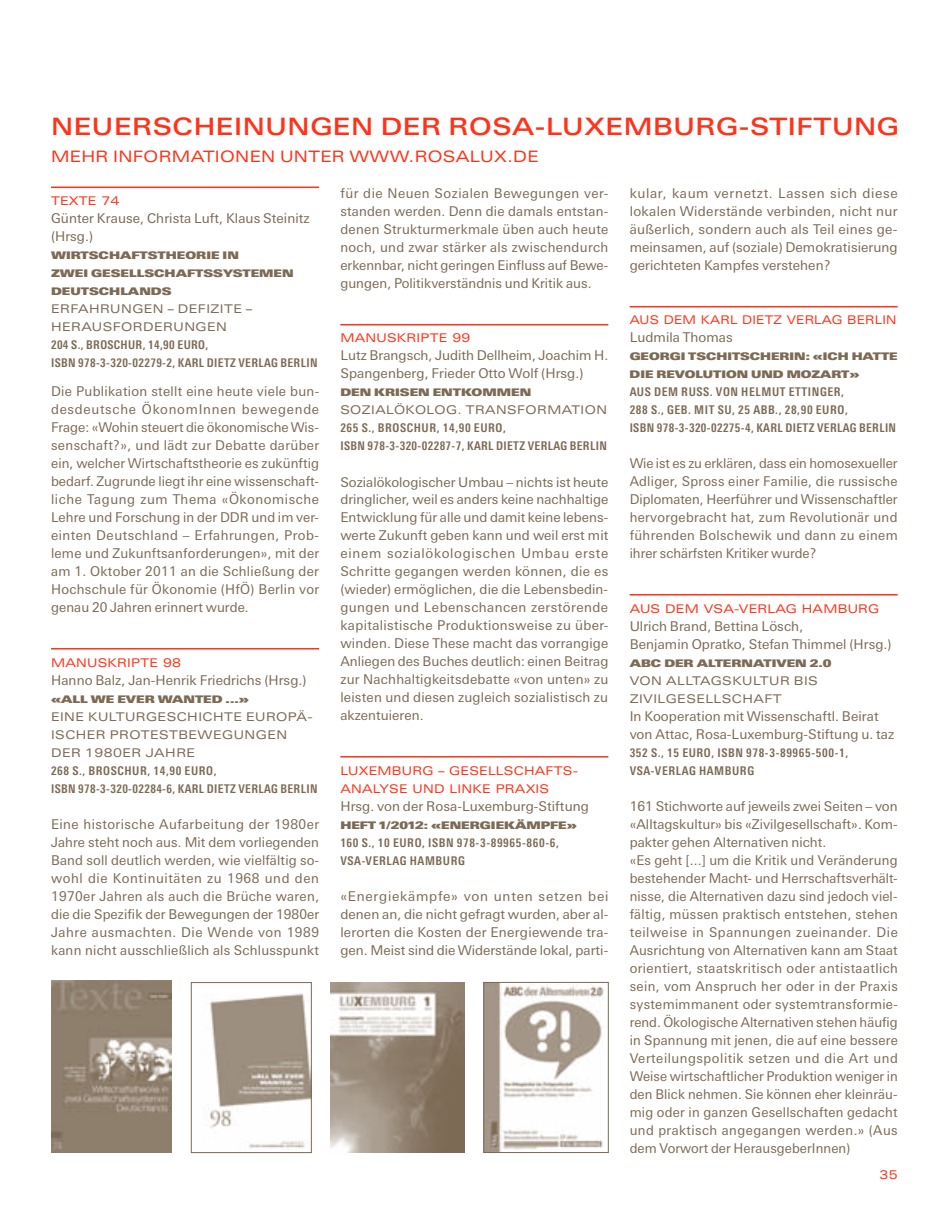
<style>
.page{position:relative;width:936px;height:1212px;background:#fff}
.page>*{position:absolute;margin:0;border:0;box-sizing:border-box;transform-origin:0 0}
.t1{font:500 24px "Linotype Univers Extd";letter-spacing:.025em;color:#ff3319}
.t2{font:15.75px "Linotype Univers Extd";letter-spacing:.02em;color:#ff3319}
.t3{font:13.5px/18px "Linotype Univers Basic";letter-spacing:.005em;color:#7c6a55;text-align:justify}
.t4{font:700 condensed 12px "Linotype Univers";letter-spacing:.035em;color:#7c6a55}
.t5{font:12px/18px "Linotype Univers Extd";letter-spacing:.04em;color:#7c6a55}
.t6{font:12px/18px "Linotype Univers Extd";letter-spacing:.02em;color:#ff3319}
.t7{font:12px "Linotype Univers Extd";letter-spacing:.02em;color:#ff3319;scale:.96 1}
.t8{font:10.5px/18px "Linotype Univers Extd X Black";color:#7c6a55}
</style>
<div class="page">
<hr style="left:51px;top:187px;width:268px;height:1px;background:#ff3319">
<hr style="left:51px;top:648px;width:268px;height:1px;background:#ff3319">
<img style="left:51px;top:980px;width:121px;height:172px">
<img style="left:331px;top:982px;width:133px;height:170px">
<img style="left:208px;top:993px;width:101px;height:156px">
<div style="left:191px;top:982px;width:120px;height:170px;border:1px solid #7c6a55"></div>
<img style="left:485px;top:984px;width:119px;height:166px">
<div style="left:483px;top:982px;width:125px;height:170px;border:1px solid #7c6a55"></div>
<hr style="left:340px;top:324px;width:268px;height:1px;background:#ff3319">
<hr style="left:340px;top:756px;width:268px;height:1px;background:#ff3319">
<hr style="left:629px;top:306px;width:268px;height:1px;background:#ff3319">
<hr style="left:629px;top:594px;width:268px;height:1px;background:#ff3319">
<h1 class="t1" style="left:51px;top:113px;width:42px">NEUERSCHEINUNGENDER</h1>
<h1 class="t1" style="left:448px;top:113px;width:43px">ROSA</h1>
<h1 class="t1" style="left:535px;top:113px;width:93px">-LUXEMBURG</h1>
<h1 class="t1" style="left:738px;top:113px;width:50px">-STIFTUNG</h1>
<p class="t2" style="left:51px;top:148px;width:489px">M EHR I NFORMATIONEN UNTER WWW.ROSALUX.DE</p>
<p class="t6" style="left:51px;top:192px;width:70px">TEXTE 74</p>
<p class="t3" style="left:51px;top:209px;width:260px">Günter Krause, Christa Luft, Klaus Steinitz (Hrsg.)</p>
<p class="t8" style="left:51px;top:246px;width:154px">WIRTSC HAFTSTHEORIE</p>
<p class="t8" style="left:223px;top:246px;width:9px">IN</p>
<p class="t8" style="left:51px;top:264px;width:11px">ZWEI</p>
<p class="t8" style="left:91px;top:264px;width:38px">GESELL</p>
<p class="t8" style="left:144px;top:264px;width:140px">SC HAFTSSYSTEMEN</p>
<p class="t8" style="left:51px;top:282px;width:80px">DEUTSCHLAN</p>
<p class="t8" style="left:151px;top:282px;width:22px">DS</p>
<p class="t5" style="left:51px;top:300px;width:202px">ERFAHRUNGEN – DEFIZITE –<br>H ERAUS-FORDERUNGEN</p>
<p class="t4" style="left:51px;top:338px;width:51px">204 S., BROSCHUR</p>
<p class="t4" style="left:143px;top:338px;width:49px">, 14,90 EURO</p>
<p class="t4" style="left:205px;top:338px;width:4px">,</p>
<p class="t4" style="left:51px;top:356px;width:135px">ISBN 978-3-320-02279-2, KARL</p>
<p class="t4" style="left:207px;top:356px;width:14px">DIETZ</p>
<p class="t4" style="left:238px;top:356px;width:15px">VERLAG</p>
<p class="t4" style="left:280px;top:356px;width:14px">BERLIN</p>
<p class="t3" style="left:51px;top:383px;width:270px">Die Publikation stellt eine heute viele bun&shy;desdeutsche ÖkonomInnen bewegende Frage: «Wohin steuert die ökonomische Wis&shy;senschaft?», und lädt zur Debatte darüber ein, welcher Wirtschaftstheorie es zukünftig bedarf. Zugrunde liegt ihr eine wissenschaft&shy;liche Tagung zum Thema «Ökonomische Lehre und Forschung in der DDR und im ver&shy;einten Deutschland – Erfahrungen, Prob&shy;leme und Zukunftsanforderungen», mit der am 1. Oktober 2011 an die Schließung der Hochschule für Ökonomie (HfÖ) Berlin vor genau 20 Jahren erinnert wurde.</p>
<p class="t6" style="left:51px;top:653px;width:132px">MANUSKRIPTE 98</p>
<p class="t3" style="left:51px;top:671px;width:257px">Hanno Balz, Jan-Henrik Friedrichs (Hrsg.)</p>
<p class="t8" style="left:51px;top:690px;width:86px">«ALL WE EVER</p>
<p class="t8" style="left:158px;top:690px;width:92px">WANTED ...»</p>
<p class="t5" style="left:51px;top:707px;width:263px">EINE KULTURG ESCHICHTE EUROPÄ-<br>ISCHER PROTESTBEWEG UNG EN<br>DER 1980ER JAHRE</p>
<p class="t4" style="left:51px;top:763px;width:53px">268 S., BROSCHUR</p>
<p class="t4" style="left:147px;top:763px;width:52px">, 14,90 EURO</p>
<p class="t4" style="left:214px;top:763px;width:4px">,</p>
<p class="t4" style="left:51px;top:781px;width:135px">ISBN 978-3-320-02284-6, KARL</p>
<p class="t4" style="left:207px;top:781px;width:14px">DIETZ</p>
<p class="t4" style="left:238px;top:781px;width:15px">VERLAG</p>
<p class="t4" style="left:280px;top:781px;width:14px">BERLIN</p>
<p class="t3" style="left:51px;top:815px;width:269px">Eine historische Aufarbeitung der 1980er Jahre steht noch aus. Mit dem vorliegenden Band soll deutlich werden, wie vielfältig so&shy;wohl die Kontinuitäten zu 1968 und den 1970er Jahren als auch die Brüche waren, die die Spezifik der Bewegungen der 1980er Jahre ausmachten. Die Wende von 1989 kann nicht ausschließlich als Schlusspunkt</p>
<p class="t3" style="left:340px;top:185px;width:269px">für die Neuen Sozialen Bewegungen ver&shy;standen werden. Denn die damals entstan&shy;denen Strukturmerkmale üben auch heute noch, und zwar stärker als zwischendurch erkennbar, nicht geringen Einfluss auf Bewe&shy;gungen, Politikverständnis und Kritik aus.</p>
<p class="t6" style="left:340px;top:329px;width:132px">MANUSKRIPTE 99</p>
<p class="t3" style="left:340px;top:347px;width:269px">Lutz Brangsch, Judith Dellheim, Joachim H.<br>Spangenberg, Frieder Otto Wolf (Hrsg.)</p>
<p class="t8" style="left:340px;top:384px;width:11px">DEN</p>
<p class="t8" style="left:374px;top:384px;width:46px">KRISEN</p>
<p class="t8" style="left:433px;top:384px;width:89px">ENTKOMMEN</p>
<p class="t5" style="left:340px;top:401px;width:268px">SOZIALÖKOLOG . TRANSFORMATION</p>
<p class="t4" style="left:340px;top:421px;width:53px">265 S., BROSCHUR</p>
<p class="t4" style="left:437px;top:421px;width:52px">, 14,90 EURO</p>
<p class="t4" style="left:503px;top:421px;width:4px">,</p>
<p class="t4" style="left:340px;top:439px;width:135px">ISBN 978-3-320-02287-7, KARL</p>
<p class="t4" style="left:496px;top:439px;width:14px">DIETZ</p>
<p class="t4" style="left:527px;top:439px;width:15px">VERLAG</p>
<p class="t4" style="left:570px;top:439px;width:14px">BERLIN</p>
<p class="t3" style="left:340px;top:473px;width:270px">Sozialökologischer Umbau – nichts ist heute dringlicher, weil es anders keine nachhaltige Entwicklung für alle und damit keine lebens&shy;werte Zukunft geben kann und weil erst mit einem sozialökologischen Umbau erste Schritte gegangen werden können, die es (wieder) ermöglichen, die die Lebensbedin&shy;gungen und Lebenschancen zerstörende kapitalistische Produktionsweise zu über&shy;winden. Diese These macht das vorrangige Anliegen des Buches deutlich: einen Beitrag zur Nachhaltigkeitsdebatte «von unten» zu leisten und diesen zugleich sozialistisch zu akzentuieren.</p>
<p class="t6" style="left:340px;top:761px;width:238px">LUXEMB URG – GESELLSCHAFTS-<br>ANALYSE UND LINKE PRAXIS</p>
<p class="t3" style="left:340px;top:797px;width:250px">Hrsg. von der Rosa-Luxemburg-Stiftung</p>
<p class="t8" style="left:340px;top:816px;width:187px">HEFT 1/2012: «ENERGIEKÄMPF</p>
<p class="t8" style="left:558px;top:816px;width:20px">E»</p>
<p class="t4" style="left:340px;top:835px;width:67px">160 S., 10 EURO</p>
<p class="t4" style="left:422px;top:835px;width:138px">, ISBN 978-3-89965-860-6,</p>
<p class="t4" style="left:340px;top:853px;width:40px">VSA-VERLAG</p>
<p class="t4" style="left:410px;top:853px;width:17px">HAMBURG</p>
<p class="t3" style="left:340px;top:887px;width:270px">«Energiekämpfe» von unten setzen bei denen an, die nicht gefragt wurden, aber al&shy;lerorten die Kosten der Energiewende tra&shy;gen. Meist sind die Widerstände lokal, parti-</p>
<p class="t3" style="left:629px;top:185px;width:269px">kular, kaum vernetzt. Lassen sich diese lokalen Widerstände verbinden, nicht nur äußerlich, sondern auch als Teil eines ge&shy;meinsamen, auf (soziale) Demokratisierung gerichteten Kampfes verstehen?</p>
<p class="t7" style="left:629px;top:313px;width:279px">AUS DEM KARL DIETZ VERLAG BERLIN</p>
<p class="t3" style="left:629px;top:329px;width:105px">Ludmila Thomas</p>
<p class="t8" style="left:629px;top:348px;width:151px">GEORGI TSCHITSCHERIN</p>
<p class="t8" style="left:629px;top:348px;width:268px;text-indent:176px">: «ICH HATTE<br>DIE REVOLUTION UN D MOZAR</p>
<p class="t8" style="left:841px;top:366px;width:20px">T»</p>
<p class="t4" style="left:629px;top:385px;width:33px">AUS DEM</p>
<p class="t4" style="left:681px;top:385px;width:43px">RUSS. VON</p>
<p class="t4" style="left:741px;top:385px;width:16px">HELMUT</p>
<p class="t4" style="left:788px;top:385px;width:14px">ETTINGER</p>
<p class="t4" style="left:841px;top:385px;width:4px">,</p>
<p class="t4" style="left:629px;top:403px;width:72px">288 S., GEB. MIT</p>
<p class="t4" style="left:717px;top:403px;width:113px">SU, 25 ABB., 28,90 EURO</p>
<p class="t4" style="left:844px;top:403px;width:4px">,</p>
<p class="t4" style="left:629px;top:421px;width:135px">ISBN 978-3-320-02275-4, KARL</p>
<p class="t4" style="left:785px;top:421px;width:14px">DIETZ</p>
<p class="t4" style="left:817px;top:421px;width:15px">VERLAG</p>
<p class="t4" style="left:859px;top:421px;width:14px">BERLIN</p>
<p class="t3" style="left:629px;top:455px;width:269px">Wie ist es zu erklären, dass ein homosexueller Adliger, Spross einer Familie, die russische Diplomaten, Heerführer und Wissenschaftler hervorgebracht hat, zum Revolutionär und führenden Bolschewik und dann zu einem ihrer schärfsten Kritiker wurde?</p>
<p class="t6" style="left:629px;top:599px;width:249px">AUS DEM VSA-VERLAG HAMB URG</p>
<p class="t3" style="left:629px;top:617px;width:263px">Ulrich Brand, Bettina Lösch,<br>Benjamin Opratko, Stefan Thimmel (Hrsg.)</p>
<p class="t8" style="left:629px;top:654px;width:105px">ABC DER ALTERNA</p>
<p class="t8" style="left:763px;top:654px;width:18px">TIVEN</p>
<p class="t8" style="left:809px;top:654px;width:23px">2.0</p>
<p class="t5" style="left:629px;top:671px;width:47px">VON ALL</p>
<p class="t5" style="left:629px;top:671px;width:190px;text-indent:62px">TAGSKULTUR BIS<br>ZIVILG ESELLSCHAFT</p>
<p class="t3" style="left:629px;top:707px;width:266px">In Kooperation mit Wissenschaftl. Beirat von Attac, Rosa-Luxemburg-Stiftung u. taz</p>
<p class="t4" style="left:629px;top:745px;width:67px">352 S., 15 EURO</p>
<p class="t4" style="left:711px;top:745px;width:138px">, ISBN 978-3-89965-500-1,</p>
<p class="t4" style="left:629px;top:763px;width:40px">VSA-VERLAG</p>
<p class="t4" style="left:699px;top:763px;width:17px">HAMBURG</p>
<p class="t3" style="left:629px;top:797px;width:270px;text-align:left">161 Stichworte auf jeweils zwei Seiten – von «Alltagskultur» bis «Zivilgesellschaft». Kom&shy;pakter gehen Alternativen nicht.<br>«Es geht [...] um die Kritik und Veränderung bestehender Macht- und Herrschaftsverhält&shy;nisse, die Alternativen dazu sind jedoch viel&shy;fältig, müssen praktisch entstehen, stehen teilweise in Spannungen zueinander. Die Ausrichtung von Alternativen kann am Staat orientiert, staatskritisch oder antistaatlich sein, vom Anspruch her oder in der Praxis systemimmanent oder systemtransformie&shy;rend. Ökologische Alternativen stehen häufig in Spannung mit jenen, die auf eine bessere Verteilungspolitik setzen und die Art und Weise wirtschaftlicher Produktion weniger in den Blick nehmen. Sie können eher kleinräu&shy;mig oder in ganzen Gesellschaften gedacht und praktisch angegangen werden.» (Aus dem Vorwort der HerausgeberInnen)</p>
<p class="t6" style="left:879px;top:1166px;width:20px">35</p>
</div>
